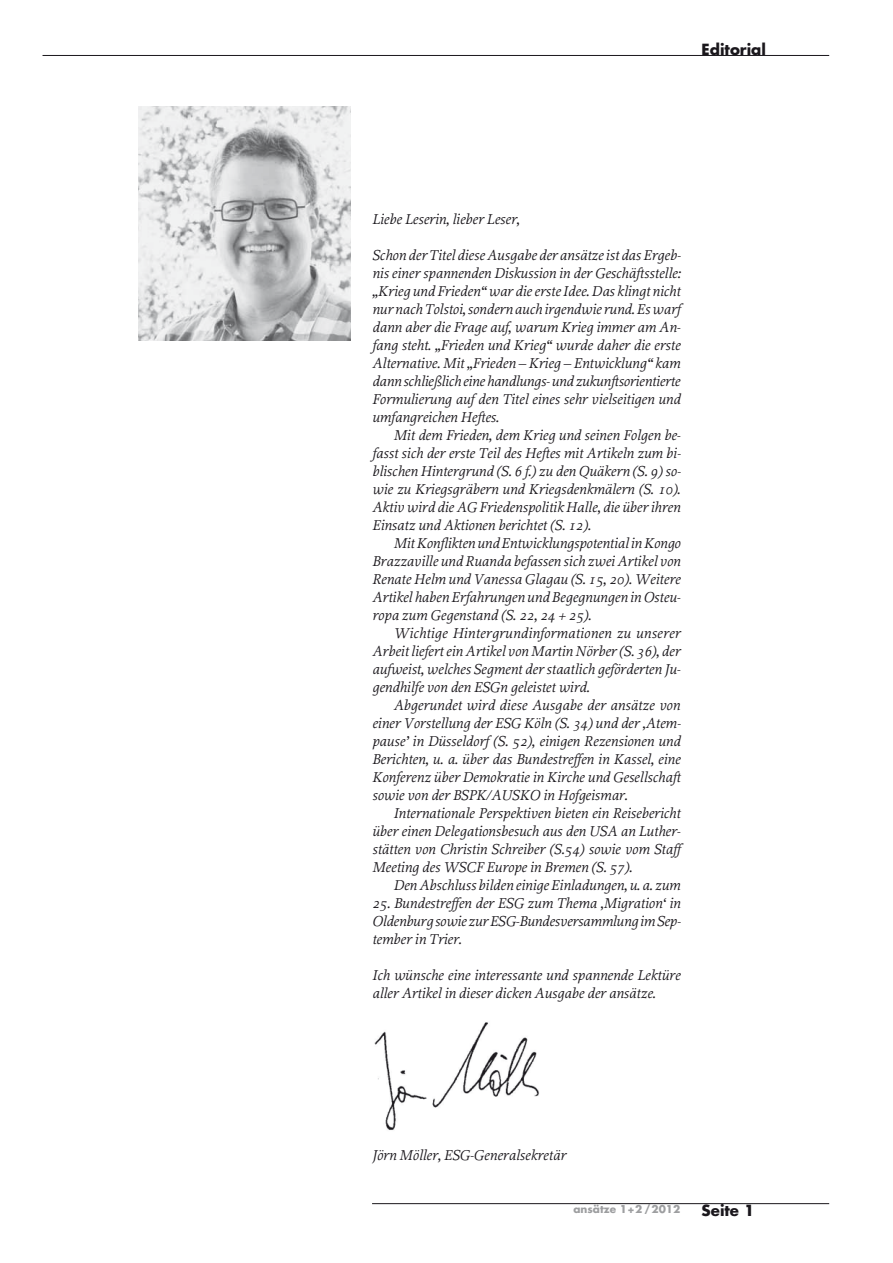
<style>
.page{position:relative;width:893px;height:1263px;background:#fff}
.page>*{position:absolute;margin:0;border:0;box-sizing:border-box;transform-origin:0 0}
.t1{font:italic 15px/18px "Proforma";color:#1a171c;text-align:justify}
.t2{font:700 15px "Futura";color:#1a171c}
.t3{font:700 10.5px "Futura";color:#9d9ea0}
</style>
<div class="page">
<hr style="left:43px;top:55px;width:786px;height:1px;background:#1a171c">
<hr style="left:372px;top:1203px;width:457px;height:1px;background:#1a171c">
<img style="left:374px;top:1022px;width:165px;height:108px">
<img style="left:138px;top:106px;width:213px;height:234px">
<p class="t2" style="left:702px;top:39px;width:66px">Editorial</p>
<p class="t1" style="left:372px;top:209px;width:149px">Liebe Leserin, lieber Leser,</p>
<p class="t1" style="left:372px;top:245px;width:310px">Schon der Titel diese Ausgabe der ansätze ist das Ergeb&shy;nis einer spannenden Diskussion in der Geschäftsstelle: „Krieg und Frieden“ war die erste Idee. Das klingt nicht nur nach Tolstoi, sondern auch irgendwie rund. Es warf dann aber die Frage auf, warum Krieg immer am An&shy;fang steht. „Frieden und Krieg“ wurde daher die erste Alternative. Mit „Frieden – Krieg – Entwicklung“ kam dann schließlich eine handlungs- und zukunftsorientierte Formulierung auf den Titel eines sehr vielseitigen und umfangreichen Heftes.</p>
<p class="t1" style="left:372px;top:425px;width:310px;text-indent:21px">Mit dem Frieden, dem Krieg und seinen Folgen be&shy;fasst sich der erste Teil des Heftes mit Artikeln zum bi&shy;blischen Hintergrund (S. 6 f.) zu den Quäkern (S. 9) so&shy;wie zu Kriegsgräbern und Kriegsdenkmälern (S. 10).<br>Aktiv wird die AG Friedenspolitik Halle, die über ihren Einsatz und Aktionen berichtet (S. 12).</p>
<p class="t1" style="left:372px;top:533px;width:310px;text-indent:21px">Mit Konflikten und Entwicklungspotential in Kongo Brazzaville und Ruanda befassen sich zwei Artikel von Renate Helm und Vanessa Glagau (S. 15, 20). Weitere Artikel haben Erfahrungen und Begegnungen in Osteu&shy;ropa zum Gegenstand (S. 22, 24 + 25).</p>
<p class="t1" style="left:372px;top:623px;width:310px;text-indent:21px">Wichtige Hintergrundinformationen zu unserer Arbeit liefert ein Artikel von Martin Nörber (S. 36), der aufweist, welches Segment der staatlich geförderten Ju&shy;gendhilfe von den ESGn geleistet wird.</p>
<p class="t1" style="left:372px;top:695px;width:310px;text-indent:21px">Abgerundet wird diese Ausgabe der ansätze von einer Vorstellung der ESG Köln (S. 34) und der ‚Atem&shy;pause’ in Düsseldorf (S. 52), einigen Rezensionen und Berichten, u. a. über das Bundestreffen in Kassel, eine Konferenz über Demokratie in Kirche und Gesellschaft sowie von der BSPK/AUSKO in Hofgeismar.</p>
<p class="t1" style="left:372px;top:803px;width:310px;text-indent:21px">Internationale Perspektiven bieten ein Reisebericht über einen Delegationsbesuch aus den USA an Luther&shy;stätten von Christin Schreiber (S.54) sowie vom Staff Meeting des WSCF Europe in Bremen (S. 57).</p>
<p class="t1" style="left:393px;top:875px;width:288px">Den Abschluss bilden einige Einladungen, u. a. zum</p>
<p class="t1" style="left:372px;top:893px;width:310px">25. Bundestreffen der ESG zum Thema ‚Migration‘ in Oldenburg sowie zur ESG-Bundesversammlung im Sep&shy;tember in Trier.</p>
<p class="t1" style="left:372px;top:965px;width:310px">Ich wünsche eine interessante und spannende Lektüre aller Artikel in dieser dicken Ausgabe der ansätze.</p>
<p class="t1" style="left:372px;top:1145px;width:195px">Jörn Möller, ESG-Generalsekretär</p>
<p class="t3" style="left:573px;top:1201px;width:109px">ansätze 1+2 /2012</p>
<p class="t2" style="left:702px;top:1200px;width:54px">Seite 1</p>
</div>
